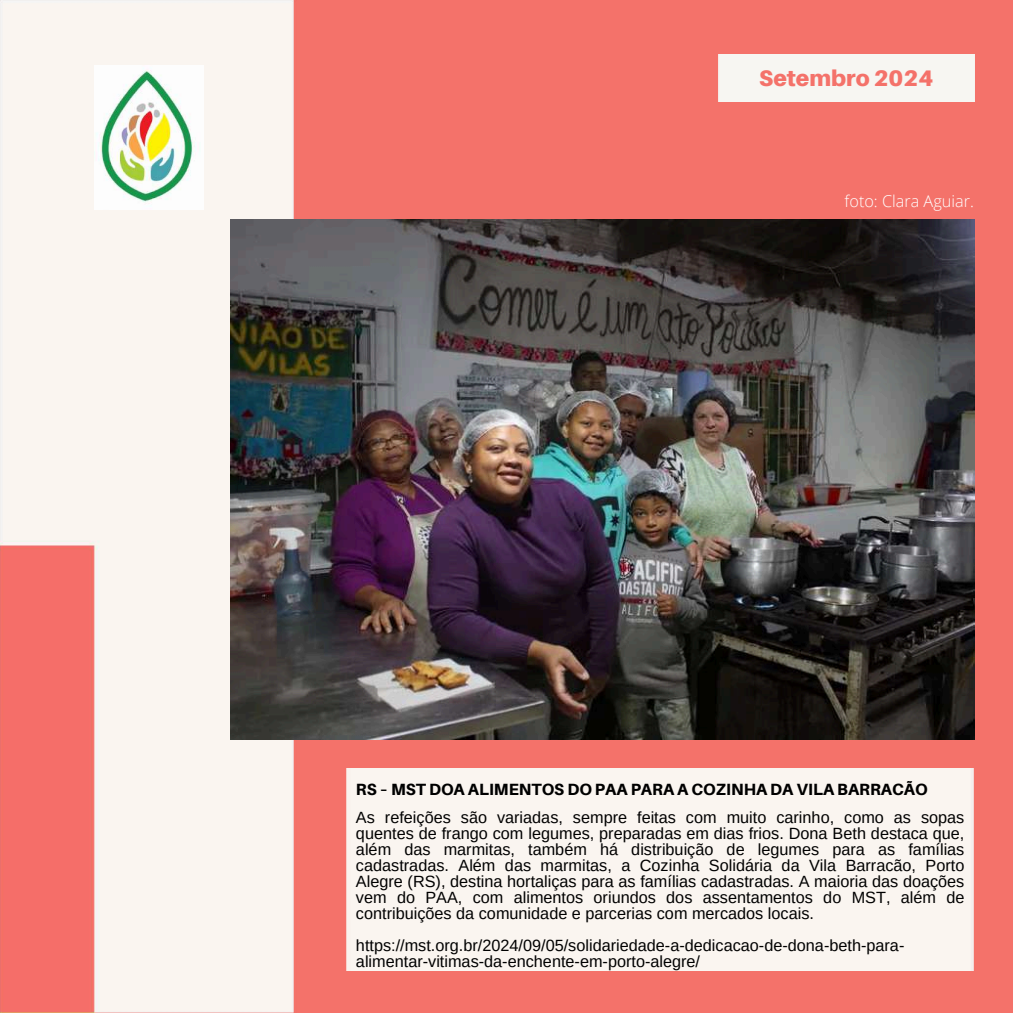
<style>
.page{position:relative;width:1013px;height:1013px;background:#fff}
.page>*{position:absolute;margin:0;border:0;box-sizing:border-box;transform-origin:0 0}
.t1{font:900 22.5px "Aileron";color:#f4726a}
.t2{font:16.25px/16px "Arimo";color:#000;text-align:justify}
.t3{font:800 16.25px "Aileron";color:#000}
.t4{font:300 16.25px "Open Sans";color:#fff}
</style>
<div class="page">
<div style="left:0;top:0;width:1012px;height:1012px;background:#f4726a"></div>
<div style="left:718px;top:54px;width:256px;height:47px;background:#f7f6f2"></div>
<div style="left:346px;top:768px;width:627px;height:202px;background:#faf5f0"></div>
<img style="left:0;top:0;width:299px;height:1012px">
<img style="left:230px;top:219px;width:744px;height:520px">
<img style="left:95px;top:65px;width:108px;height:145px">
<h1 class="t1" style="left:759px;top:64px;width:175px">Setembro 2024</h1>
<p class="t4" style="left:844px;top:189px;width:131px">foto: Clara Aguiar.</p>
<p class="t3" style="left:356px;top:779px;width:573px">RS – MST DOA ALIMENTOS DO PAA PARA A COZINHA DA VILA BARRACÃO</p>
<p class="t2" style="left:356px;top:809px;width:610px">As refeições são variadas, sempre feitas com muito carinho, como as sopas quentes de frango com legumes, preparadas em dias frios. Dona Beth destaca que, além das marmitas, também há distribuição de legumes para as famílias cadastradas. Além das marmitas, a Cozinha Solidária da Vila Barracão, Porto Alegre (RS), destina hortaliças para as famílias cadastradas. A maioria das doações vem do PAA, com alimentos oriundos dos assentamentos do MST, além de contribuições da comunidade e parcerias com mercados locais.</p>
<p class="t2" style="left:356px;top:936px;width:550px">https://mst.org.br/2024/09/05/solidariedade-a-dedicacao-de-dona-beth-para&shy;alimentar-vitimas-da-enchente-em-porto-alegre/</p>
</div>
